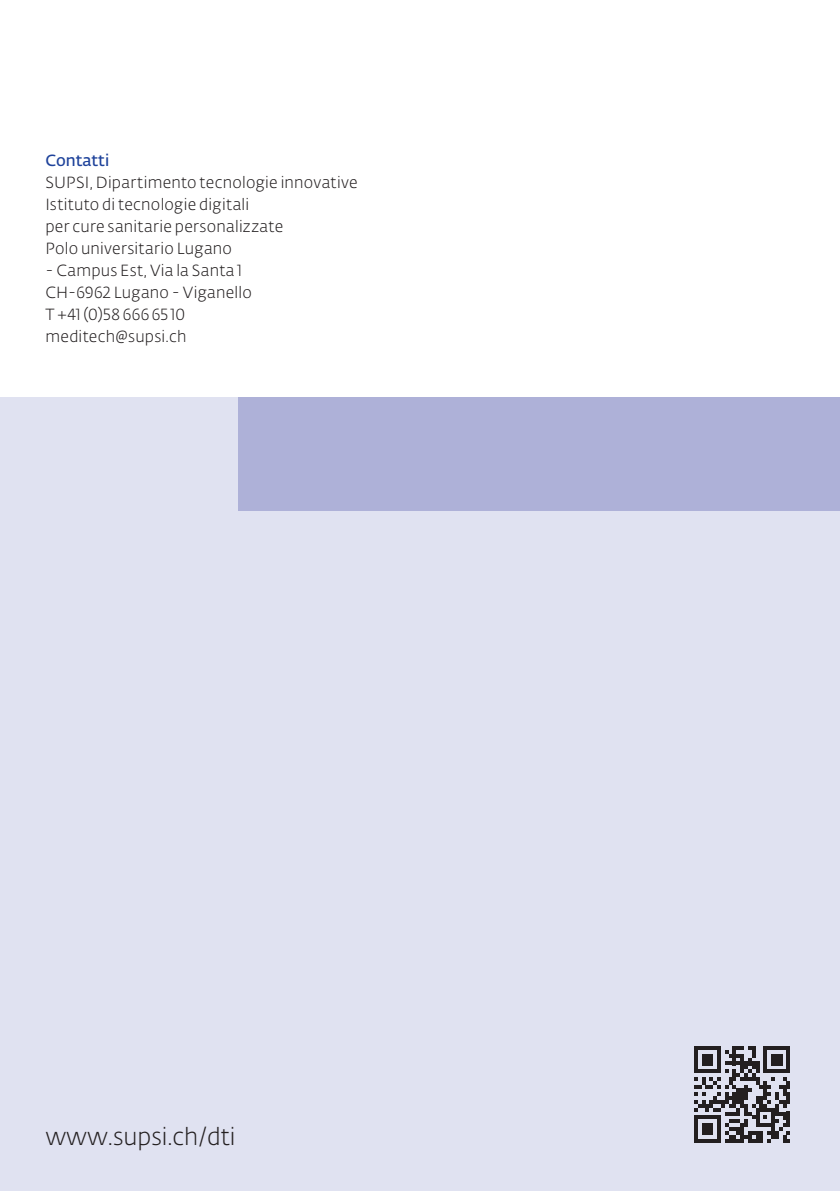
<style>
.page{position:relative;width:840px;height:1191px;background:#fff}
.page>*{position:absolute;margin:0;border:0;box-sizing:border-box;transform-origin:0 0}
.t1{font:300 24px "SUPSI Fedra Sans";color:#231f20}
.t2{font:300 16px/22px "SUPSI Fedra Sans";letter-spacing:.015em;color:#231f20}
.t3{font:600 16px "SUPSI Fedra Sans";color:#1f439b}
</style>
<div class="page">
<div style="left:0;top:397px;width:839px;height:794px;background:#e0e2f1"></div>
<div style="left:239px;top:397px;width:600px;height:113px;background:#aeb1d8"></div>
<svg style="left:694px;top:1046px;width:95px;height:96px"></svg>
<p class="t3" style="left:45px;top:149px;width:65px">Contatti</p>
<p class="t2" style="left:45px;top:171px;width:313px">SUPSI, Dipartimento tecnologie innovative Istituto di tecnologie digitali<br>per cure sanitarie personalizzate<br>Polo universitario Lugano</p>
<p class="t2" style="left:45px;top:259px;width:208px">- Campus Est, Via la Santa 1<br>CH-6962 Lugano - Viganello<br>T +41 (0)58 666 65 10 meditech@supsi.ch</p>
<h1 class="t1" style="left:45px;top:1120px;width:191px">www.supsi.ch/dti</h1>
</div>
